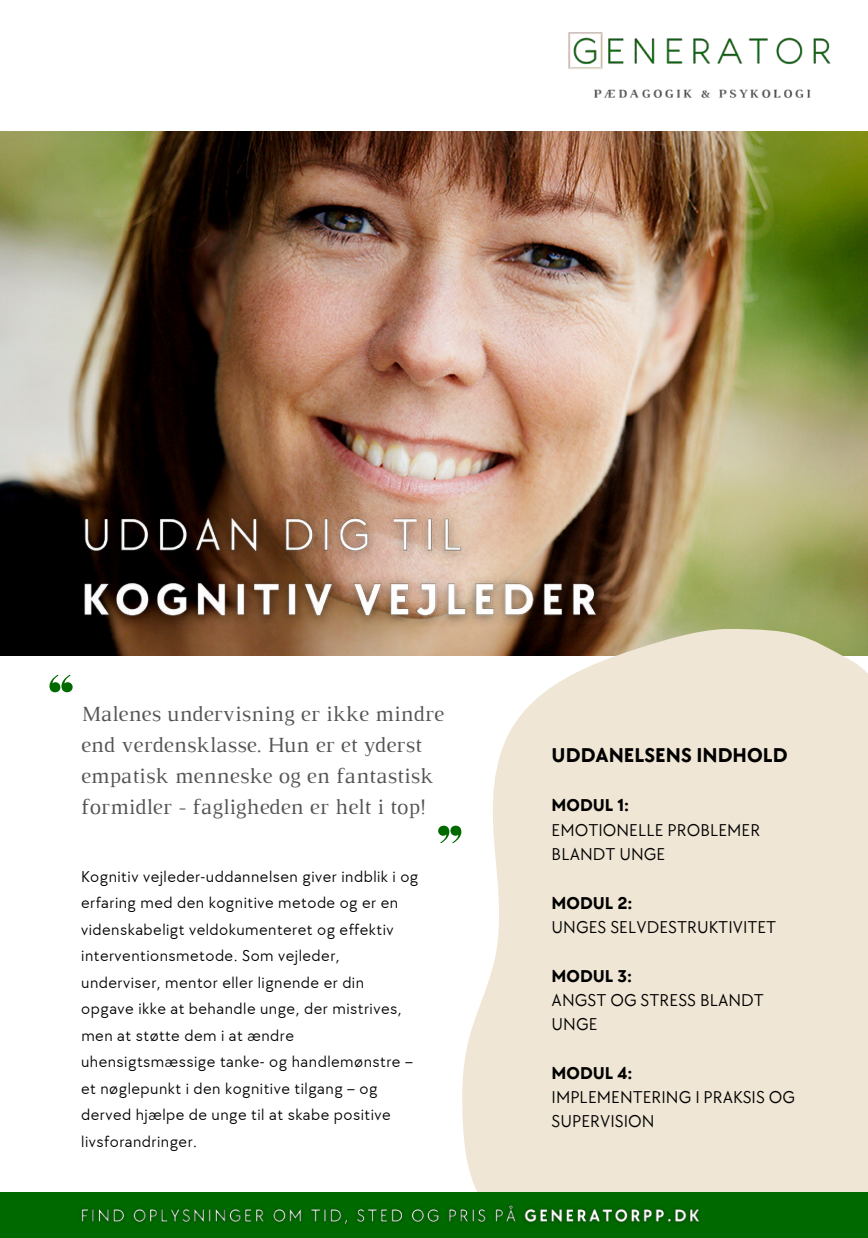
<style>
.page{position:relative;width:868px;height:1238px;background:#fff}
.page>*{position:absolute;margin:0;border:0;box-sizing:border-box;transform-origin:0 0}
.t1{font:22.05px/30.9px "Luthier";color:#545454}
.t2{font:700 20.55px "TT Chocolates";color:#000}
.t3{font:17.7px/24.3px "TT Chocolates";color:#000}
.t4{font:700 17.7px "TT Chocolates";color:#000}
.t5{font:16.2px/26.5px "TT Chocolates";letter-spacing:.03em;color:#000}
</style>
<div class="page">
<img style="left:0;top:132px;width:867px;height:523px">
<img style="left:568px;top:32px;width:263px;height:67px">
<svg style="left:461px;top:629px;width:406px;height:563px;background:#eee5d5"></svg>
<div style="left:0;top:1192px;width:867px;height:45px;background:#006900"></div>
<svg style="left:49px;top:674px;width:24px;height:18px"></svg>
<svg style="left:438px;top:826px;width:23px;height:17px"></svg>
<img style="left:65px;top:493px;width:553px;height:154px">
<img style="left:81px;top:1205px;width:619px;height:19px">
<h1 class="t1" style="left:81px;top:698px;width:364px">Malenes undervisning er ikke mindre end verdensklasse. Hun er et yderst empatisk menneske og en fantastisk formidler - fagligheden er helt i top!</h1>
<p class="t5" style="left:81px;top:862px;width:339px">Kognitiv vejleder-uddannelsen giver indblik i og erfaring med den kognitive metode og er en videnskabeligt veldokumenteret og effektiv interventionsmetode. Som vejleder, underviser, mentor eller lignende er din opgave ikke at behandle unge, der mistrives, men at støtte dem i at ændre uhensigtsmæssige tanke- og handlemønstre – et nøglepunkt i den kognitive tilgang – og derved hjælpe de unge til at skabe positive livsforandringer.</p>
<p class="t2" style="left:551px;top:740px;width:237px">UDDANELSENS INDHOLD</p>
<p class="t4" style="left:551px;top:793px;width:79px">MODUL 1:</p>
<p class="t3" style="left:551px;top:817px;width:210px">EMOTIONELLE PROBLEMER<br>BLANDT UNGE</p>
<p class="t4" style="left:551px;top:890px;width:82px">MODUL 2:</p>
<p class="t3" style="left:551px;top:914px;width:226px">UNGES SELVDESTRUKTIVITET</p>
<p class="t4" style="left:551px;top:963px;width:82px">MODUL 3:</p>
<p class="t3" style="left:551px;top:987px;width:214px">ANGST OG STRESS BLANDT<br>UNGE</p>
<p class="t4" style="left:551px;top:1060px;width:82px">MODUL 4:</p>
<p class="t3" style="left:551px;top:1084px;width:245px">IMPLEMENTERING I PRAKSIS OG<br>SUPERVISION</p>
</div>
